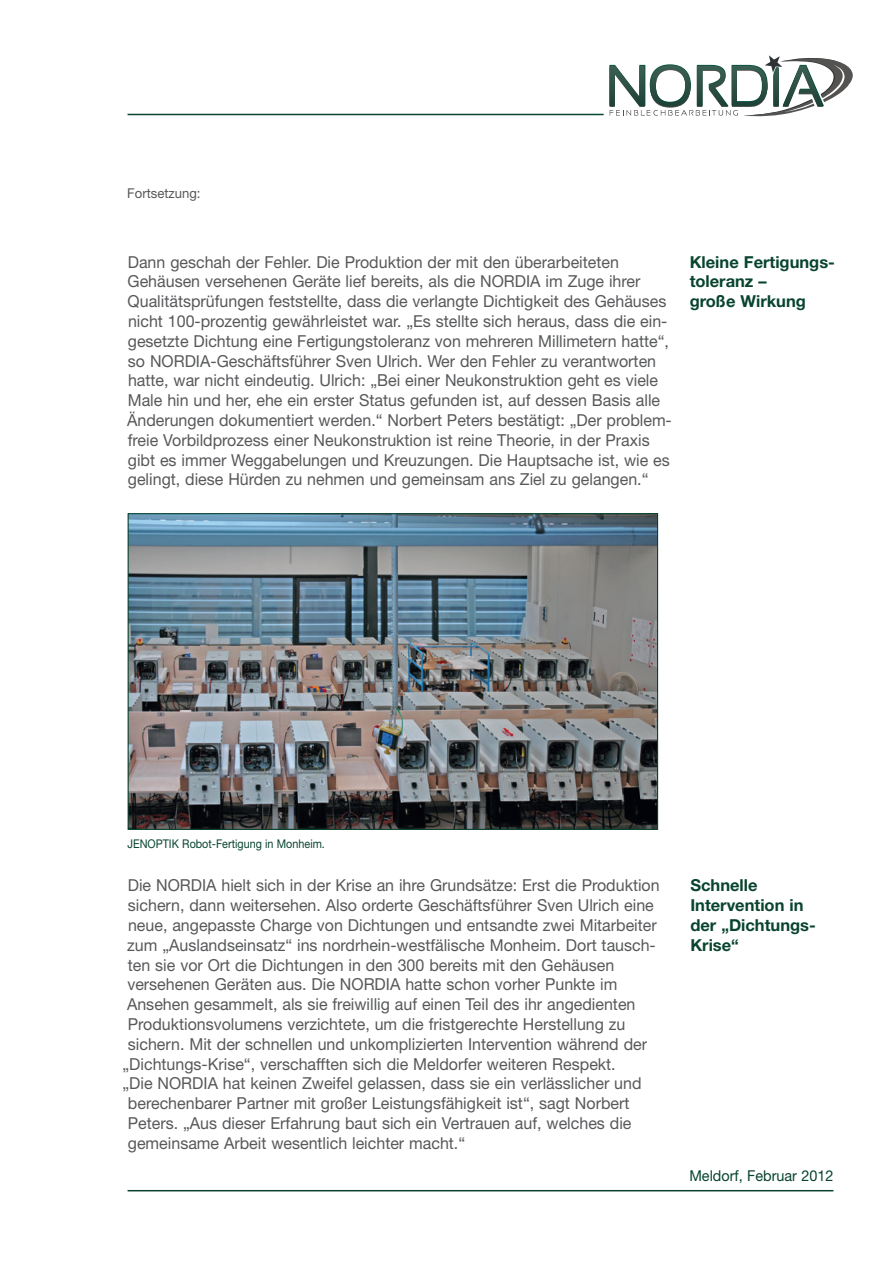
<style>
.page{position:relative;width:893px;height:1263px;background:#fff}
.page>*{position:absolute;margin:0;border:0;box-sizing:border-box;transform-origin:0 0}
.t1{font:16.5px/19.8px "Helvetica Neue";color:#57585a}
.t2{font:700 16.5px/19.8px "Helvetica Neue";color:#08442e}
.t3{font:15px "Helvetica Neue";color:#08442e;scale:.96 1}
.t4{font:13.5px "Helvetica Neue";color:#57585a}
.t5{font:12px "Helvetica Neue";color:#08442e;scale:.9 1}
</style>
<div class="page">
<hr style="left:128px;top:1190px;width:705px;height:1px;background:#08442e">
<hr style="left:128px;top:114px;width:476px;height:1px;background:#08442e">
<svg style="left:609px;top:55px;width:244px;height:62px"></svg>
<img style="left:130px;top:515px;width:526px;height:313px">
<div style="left:128px;top:513px;width:530px;height:317px;border:1px solid #08442e"></div>
<p class="t4" style="left:127px;top:185px;width:75px">Fortsetzung:</p>
<p class="t1" style="left:127px;top:252px;width:546px">Dann geschah der Fehler. Die Produktion der mit den überarbeiteten Gehäusen versehenen Geräte lief bereits, als die NORDIA im Zuge ihrer Qualitätsprüfungen feststellte, dass die verlangte Dichtigkeit des Gehäuses nicht 100-prozentig gewährleistet war. „Es stellte sich heraus, dass die ein&shy;gesetzte Dichtung eine Fertigungstoleranz von mehreren Millimetern hatte“, so NORDIA-Geschäftsführer Sven Ulrich. Wer den Fehler zu verantworten hatte, war nicht eindeutig. Ulrich: „Bei einer Neukonstruktion geht es viele Male hin und her, ehe ein erster Status gefunden ist, auf dessen Basis alle Änderungen dokumentiert werden.“ Norbert Peters bestätigt: „Der problem&shy;freie Vorbildprozess einer Neukonstruktion ist reine Theorie, in der Praxis gibt es immer Weggabelungen und Kreuzungen. Die Hauptsache ist, wie es gelingt, diese Hürden zu nehmen und gemeinsam ans Ziel zu gelangen.“</p>
<p class="t2" style="left:690px;top:251px;width:147px">Kleine Fertigungs&shy;toleranz –<br>große Wirkung</p>
<p class="t5" style="left:128px;top:836px;width:221px">JENOPTIK Robot-Fertigung in Monheim.</p>
<p class="t1" style="left:128px;top:875px;width:533px">Die NORDIA hielt sich in der Krise an ihre Grundsätze: Erst die Produktion</p>
<p class="t1" style="left:128px;top:895px;width:527px">sichern, dann weitersehen. Also orderte Geschäftsführer Sven Ulrich eine</p>
<p class="t1" style="left:128px;top:915px;width:530px">neue, angepasste Charge von Dichtungen und entsandte zwei Mitarbeiter</p>
<p class="t1" style="left:127px;top:935px;width:530px">zum „Auslandseinsatz“ ins nordrhein-westfälische Monheim. Dort tausch-</p>
<p class="t1" style="left:128px;top:955px;width:488px">ten sie vor Ort die Dichtungen in den 300 bereits mit den Gehäusen</p>
<p class="t1" style="left:127px;top:974px;width:491px">versehenen Geräten aus. Die NORDIA hatte schon vorher Punkte im</p>
<p class="t1" style="left:127px;top:994px;width:510px">Ansehen gesammelt, als sie freiwillig auf einen Teil des ihr angedienten</p>
<p class="t1" style="left:128px;top:1014px;width:499px">Produktionsvolumens verzichtete, um die fristgerechte Herstellung zu</p>
<p class="t1" style="left:128px;top:1034px;width:521px">sichern. Mit der schnellen und unkomplizierten Intervention während der</p>
<p class="t1" style="left:122px;top:1054px;width:495px">„Dichtungs-Krise“, verschafften sich die Meldorfer weiteren Respekt.</p>
<p class="t1" style="left:122px;top:1073px;width:521px">„Die NORDIA hat keinen Zweifel gelassen, dass sie ein verlässlicher und</p>
<p class="t1" style="left:128px;top:1093px;width:503px">berechenbarer Partner mit großer Leistungsfähigkeit ist“, sagt Norbert</p>
<p class="t1" style="left:128px;top:1113px;width:505px">Peters. „Aus dieser Erfahrung baut sich ein Vertrauen auf, welches die</p>
<p class="t1" style="left:128px;top:1133px;width:339px">gemeinsame Arbeit wesentlich leichter macht.“</p>
<p class="t2" style="left:690px;top:875px;width:127px">Schnelle<br>Intervention in der „Dichtungs-<br>Krise“</p>
<p class="t3" style="left:689px;top:1166px;width:152px">Meldorf, Februar 2012</p>
</div>
